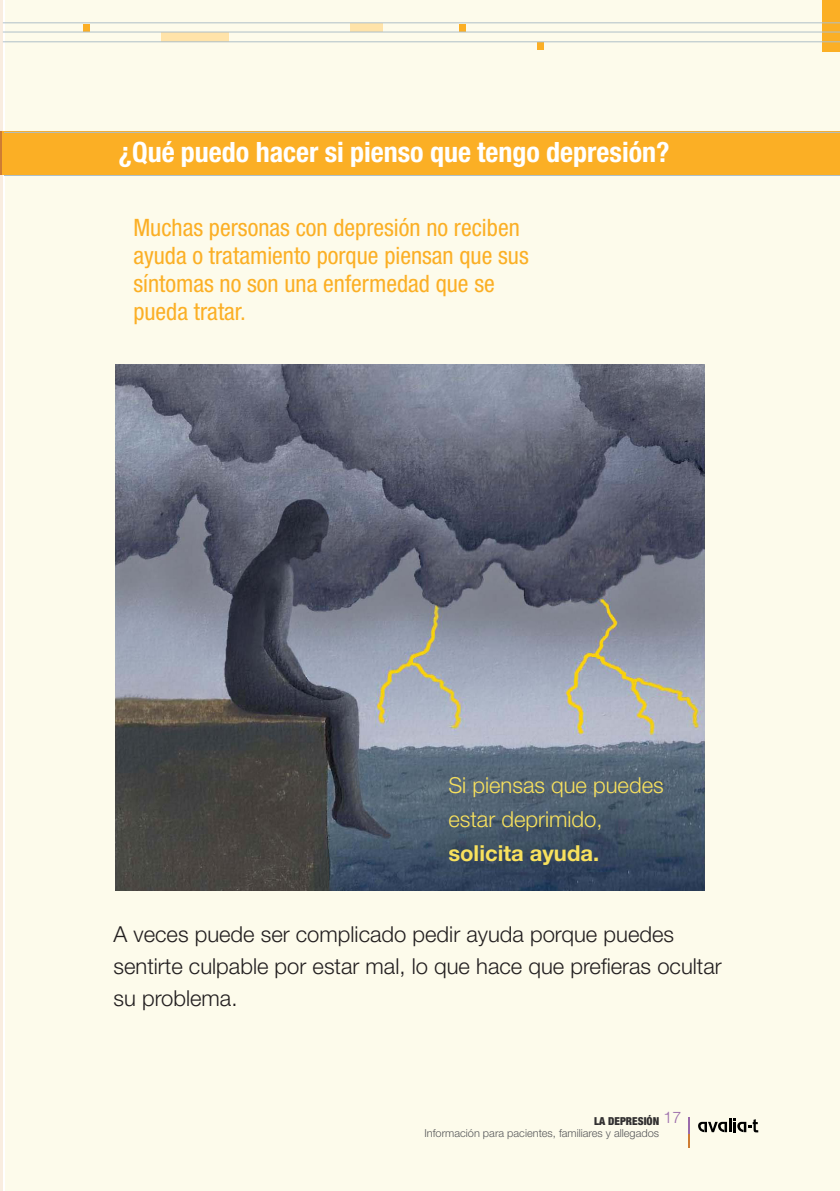
<style>
.page{position:relative;width:840px;height:1191px;background:#fff}
.page>*{position:absolute;margin:0;border:0;box-sizing:border-box;transform-origin:0 0}
.t1{font:700 condensed 28px "Helvetica Neue LT Std";color:#fff}
.t2{font:condensed 24px/28px "Helvetica Neue LT Std";color:#fbaf25}
.t3{font:300 22px/32px "Helvetica Neue LT Std";color:#231f20}
.t4{font:300 22px/34px "Helvetica Neue LT Std";color:#f8e15d}
.t5{font:300 16px "Helvetica Neue LT Std";color:#9a6baa}
.t6{font:300 11px "Helvetica Neue LT Std";color:#57585a}
.t7{font:900 condensed 11px "Helvetica Neue LT Std";color:#312f30}
.s1{font-weight:700}
</style>
<div class="page">
<div style="left:5px;top:0;width:834px;height:1191px;background:#fdfbeb"></div>
<hr style="left:0;top:0;width:3px;height:1191px;background:#f9ede0">
<hr style="left:0;top:132px;width:3px;height:43px;background:#ce7c33">
<div style="left:3px;top:132px;width:836px;height:43px;background:#fbaf25"></div>
<hr style="left:728px;top:1118px;width:3px;height:14px;background:#000">
<svg style="left:698px;top:1121px;width:28px;height:11px"></svg>
<svg style="left:733px;top:1118px;width:24px;height:14px"></svg>
<svg style="left:688px;top:1117px;width:1px;height:30px"></svg>
<hr style="left:4px;top:132px;width:835px;height:1px;background:#aebfc8">
<hr style="left:4px;top:175px;width:835px;height:1px;background:#aebfc8">
<div style="left:161px;top:32px;width:68px;height:10px;background:#ffe3a9"></div>
<div style="left:350px;top:23px;width:32px;height:9px;background:#ffe3a9"></div>
<div style="left:536px;top:43px;width:7px;height:7px;background:#fbaf25"></div>
<div style="left:83px;top:24px;width:7px;height:7px;background:#fbaf25"></div>
<div style="left:458px;top:24px;width:7px;height:7px;background:#fbaf25"></div>
<div style="left:822px;top:0;width:17px;height:51px;background:#fbaf25"></div>
<hr style="left:3px;top:41px;width:836px;height:1px;background:#aebfc8">
<hr style="left:3px;top:22px;width:836px;height:1px;background:#aebfc8">
<hr style="left:3px;top:32px;width:836px;height:1px;background:#aebfc8">
<img style="left:116px;top:365px;width:588px;height:525px">
<p class="t1" style="left:118px;top:135px;width:552px">¿Qué puedo hacer si pienso que tengo depresión?</p>
<p class="t2" style="left:133px;top:213px;width:397px">Muchas personas con depresión no reciben ayuda o tratamiento porque piensan que sus síntomas no son una enfermedad que se pueda tratar.</p>
<p class="t4" style="left:448px;top:768px;width:217px">Si piensas que puedes estar deprimido, <span class="s1">solicita ayuda.</span></p>
<p class="t3" style="left:113px;top:917px;width:609px">A veces puede ser complicado pedir ayuda porque puedes sentirte culpable por estar mal, lo que hace que prefieras ocultar su problema.</p>
<p class="t7" style="left:593px;top:1114px;width:66px">LA DEPRESIÓN</p>
<p class="t5" style="left:663px;top:1107px;width:19px">17</p>
<p class="t6" style="left:424px;top:1126px;width:236px">Información para pacientes, familiares y allegados</p>
</div>
